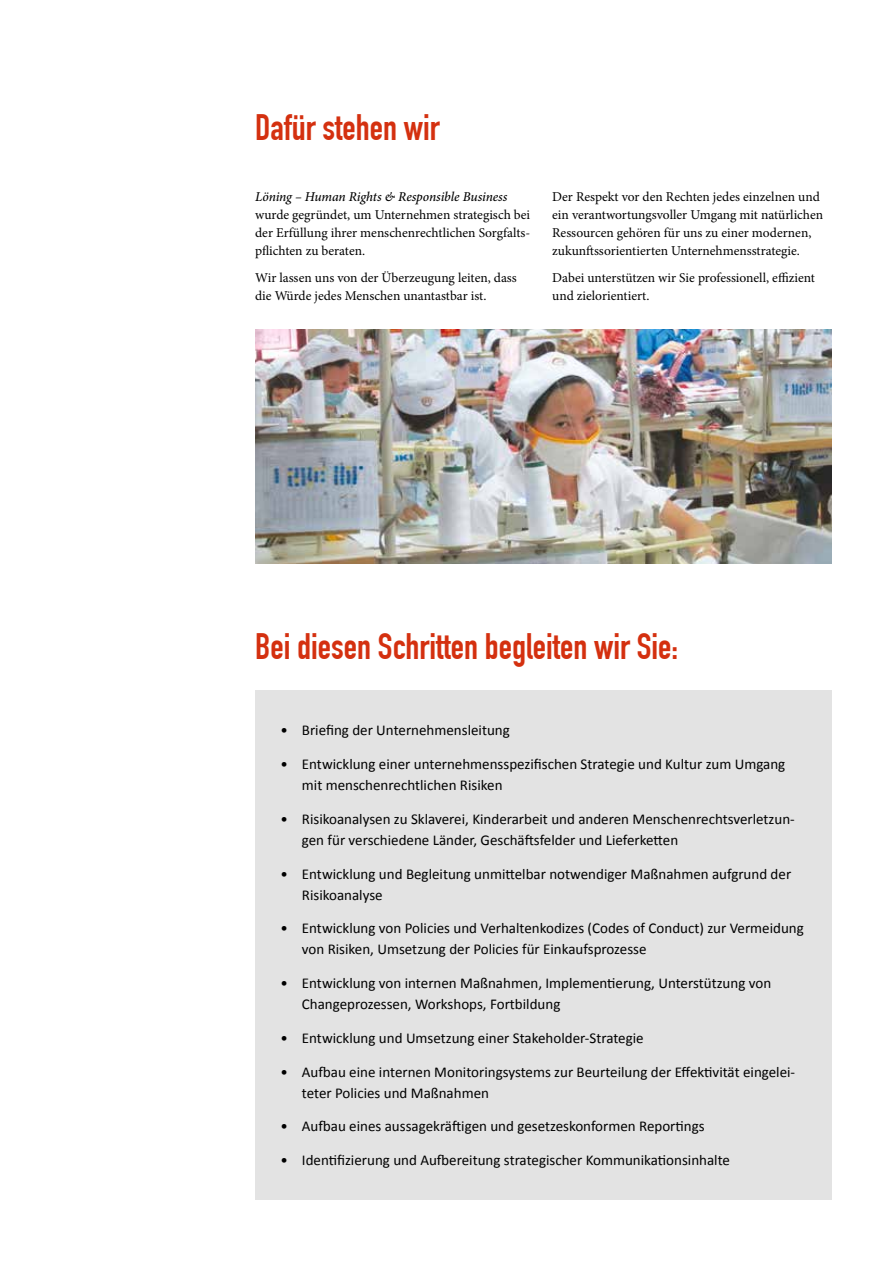
<style>
.page{position:relative;width:893px;height:1263px;background:#fff}
.page>*{position:absolute;margin:0;border:0;box-sizing:border-box;transform-origin:0 0}
.t1{font:700 36px "DIN Condensed";color:#d4300f}
.t2{font:15px/21px "Calibri";color:#000}
.t3{font:13.5px/18px "Minion Pro";color:#000}
.t4{font:italic 500 13.5px "Minion Pro";letter-spacing:-.01em;color:#000}
</style>
<div class="page">
<div style="left:255px;top:690px;width:576px;height:509px;background:#e3e3e3"></div>
<img style="left:255px;top:329px;width:576px;height:235px">
<h1 class="t1" style="left:255px;top:107px;width:186px">Dafür stehen wir</h1>
<p class="t4" style="left:255px;top:188px;width:254px">Löning – Human Rights &amp; Responsible Business</p>
<p class="t3" style="left:255px;top:206px;width:277px;text-align:justify">wurde gegründet, um Unternehmen strategisch bei der Erfüllung ihrer menschenrechtlichen Sorgfalts&shy;pflichten zu beraten.</p>
<p class="t3" style="left:255px;top:269px;width:263px">Wir lassen uns von der Überzeugung leiten, dass die Würde jedes Menschen unantastbar ist.</p>
<p class="t3" style="left:552px;top:188px;width:272px">Der Respekt vor den Rechten jedes einzelnen und ein verantwortungsvoller Umgang mit natürlichen Ressourcen gehören für uns zu einer modernen, zukunftssorientierten Unternehmensstrategie.</p>
<p class="t3" style="left:552px;top:269px;width:264px">Dabei unterstützen wir Sie professionell, effizient und zielorientiert.</p>
<h1 class="t1" style="left:255px;top:625px;width:425px">Bei diesen Schritten begleiten wir Sie:</h1>
<p class="t2" style="left:281px;top:720px;width:231px">• Briefing der Unternehmensleitung</p>
<p class="t2" style="left:302px;top:754px;width:485px;text-indent:-21px">• Entwicklung einer unternehmensspezifischen Strategie und Kultur zum Umgang mit menschenrechtlichen Risiken</p>
<p class="t2" style="left:302px;top:808px;width:494px;text-indent:-21px">• Risikoanalysen zu Sklaverei, Kinderarbeit und anderen Menschenrechtsverletzun&shy;gen für verschiedene Länder, Geschäftsfelder und Lieferketten</p>
<p class="t2" style="left:302px;top:863px;width:491px;text-indent:-21px">• Entwicklung und Begleitung unmittelbar notwendiger Maßnahmen aufgrund der<br>Risikoanalyse</p>
<p class="t2" style="left:302px;top:918px;width:503px;text-indent:-21px">• Entwicklung von Policies und Verhaltenkodizes (Codes of Conduct) zur Vermeidung von Risiken, Umsetzung der Policies für Einkaufsprozesse</p>
<p class="t2" style="left:302px;top:973px;width:471px;text-indent:-21px">• Entwicklung von internen Maßnahmen, Implementierung, Unterstützung von<br>Changeprozessen, Workshops, Fortbildung</p>
<p class="t2" style="left:281px;top:1027px;width:365px">• Entwicklung und Umsetzung einer Stakeholder-Strategie</p>
<p class="t2" style="left:302px;top:1061px;width:495px;text-indent:-21px">• Aufbau eine internen Monitoringsystems zur Beurteilung der Effektivität eingelei&shy;teter Policies und Maßnahmen</p>
<p class="t2" style="left:281px;top:1116px;width:426px">• Aufbau eines aussagekräftigen und gesetzeskonformen Reportings</p>
<p class="t2" style="left:281px;top:1150px;width:451px">• Identifizierung und Aufbereitung strategischer Kommunikationsinhalte</p>
</div>
